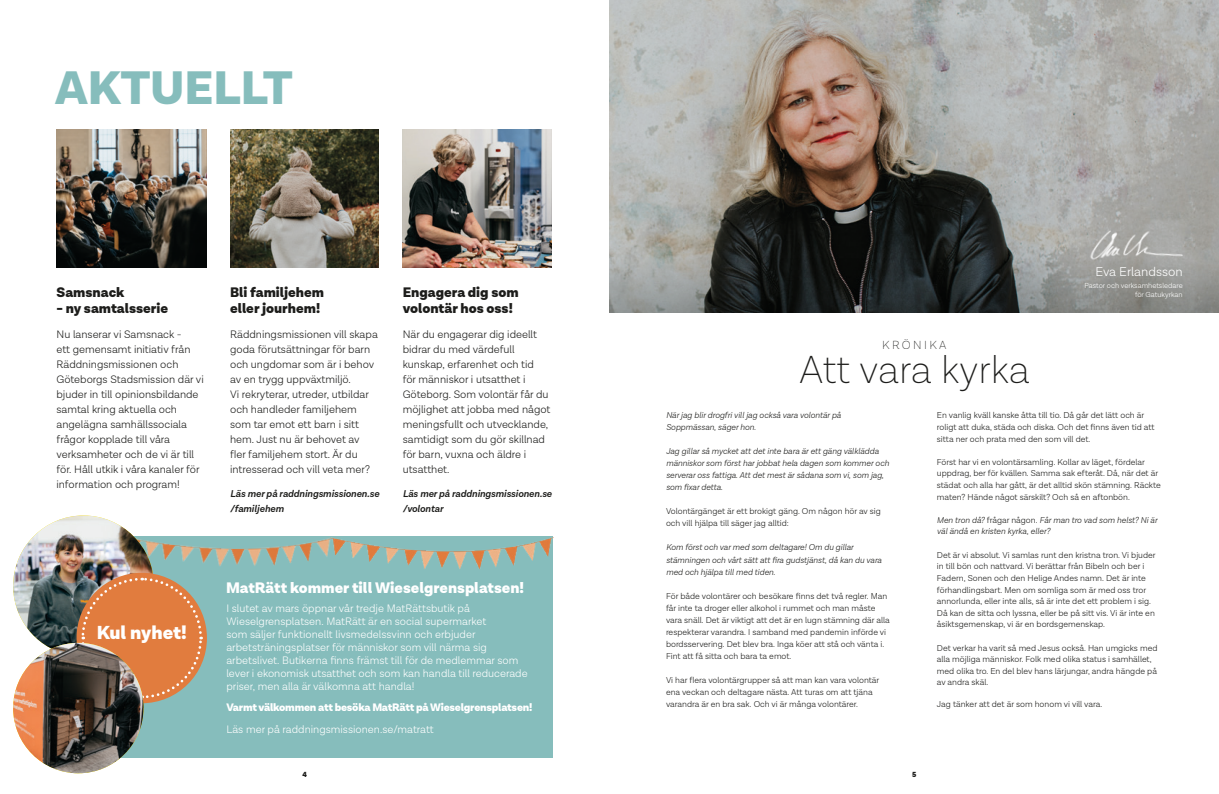
<style>
.page{position:relative;width:1219px;height:794px;background:#fff}
.page>*{position:absolute;margin:0;border:0;box-sizing:border-box;transform-origin:0 0}
.Brödtext_aktuellt{font:900 47.6px "Lota Grotesque";color:#86bdbc}
.Rubrik_alt_2{font:300 expanded 40px "Lota Grotesque";color:#1d1d1b}
.Mellanrubrik_Light{font:900 19.1px "Lota Grotesque";letter-spacing:-.005em;color:#fff}
.Mellanrubrik_Light-2{font:900 15.5px "Lota Grotesque";color:#fff}
.Mellanrubrik_Light-3{font:900 14px/16px "Lota Grotesque";color:#1d1d1b}
.t1{font:300 13px "Lota Grotesque";color:#fff}
.Rubrik_alt_2-2{font:300 expanded 12px "Lota Grotesque";letter-spacing:.2em;color:#1d1d1b}
.Brödtext_Krönika_Lota{font:300 11px/15px "Lota Grotesque";color:#1d1d1b}
.Brödtext_Krönika_Lota-2{font:300 11px/13px "Lota Grotesque";color:#fff}
.Brödtext_Krönika_Lota-3{font:900 11px/22px "Lota Grotesque";letter-spacing:-.02em;color:#fff}
.Brödtext_Krönika_Lota-4{font:italic 600 10px/15px "Lota Grotesque";color:#1d1d1b}
.Brödtext_Lota{font:300 8.7px/11.6px "Lota Grotesque";color:#1d1d1b}
.Brödtext_Lota-2{font:italic 300 8.7px/12px "Lota Grotesque";color:#1d1d1b}
.t2{font:900 7.5px "Lota Grotesque";color:#1d1d1b}
.t3{font:300 7.4px/9px "Lota Grotesque";color:#fff;text-align:right}
.s1{font-weight:300}
.s2{font-style:normal}
</style>
<div class="page">
<img style="left:230px;top:130px;width:149px;height:137px">
<img style="left:403px;top:130px;width:149px;height:137px">
<img style="left:57px;top:130px;width:150px;height:137px">
<img style="left:609px;top:0;width:610px;height:251px">
<svg style="left:609px;top:251px;width:610px;height:62px;background:#555857"></svg>
<img style="left:1085px;top:222px;width:98px;height:46px">
<div style="left:57px;top:537px;width:496px;height:221px;background:#86bdbc"></div>
<img style="left:332px;top:536px;width:221px;height:33px">
<img style="left:154px;top:536px;width:178px;height:30px">
<img style="left:13px;top:515px;width:141px;height:139px">
<svg style="left:80px;top:576px;width:123px;height:123px;background:#d3834f"></svg>
<img style="left:13px;top:643px;width:131px;height:130px;border-radius:65px">
<p class="Brödtext_aktuellt" style="left:55px;top:59px;width:239px">AKTUELLT</p>
<p class="Mellanrubrik_Light-3" style="left:57px;top:285px;width:69px">Samsnack</p>
<p class="Mellanrubrik_Light-3" style="left:57px;top:301px;width:113px">- ny samtalsserie</p>
<p class="Brödtext_Krönika_Lota" style="left:57px;top:327px;width:149px">Nu lanserar vi Samsnack -<br>ett gemensamt initiativ från<br>Räddningsmissionen och<br>Göteborgs Stadsmission där vi bjuder in till opinionsbildande samtal kring aktuella och angelägna samhällssociala frågor kopplade till våra verksamheter och de vi är till för. Håll utkik i våra kanaler för information och program!</p>
<p class="Mellanrubrik_Light-3" style="left:230px;top:285px;width:95px">Bli familjehem eller jourhem!</p>
<p class="Brödtext_Krönika_Lota" style="left:230px;top:327px;width:149px">Räddningsmissionen vill skapa goda förutsättningar för barn och ungdomar som är i behov av en trygg uppväxtmiljö.<br>Vi rekryterar, utreder, utbildar och handleder familjehem som tar emot ett barn i sitt hem. Just nu är behovet av fler familjehem stort. Är du intresserad och vill veta mer?</p>
<p class="Brödtext_Krönika_Lota-4" style="left:230px;top:486px;width:151px">Läs mer på raddningsmissionen.se /familjehem</p>
<p class="Mellanrubrik_Light-3" style="left:403px;top:285px;width:118px">Engagera dig som volontär hos oss!</p>
<p class="Brödtext_Krönika_Lota" style="left:403px;top:327px;width:149px">När du engagerar dig ideellt bidrar du med värdefull kunskap, erfarenhet och tid<br>för människor i utsatthet i<br>Göteborg. Som volontär får du möjlighet att jobba med något meningsfullt och utvecklande, samtidigt som du gör skillnad för barn, vuxna och äldre i utsatthet.</p>
<p class="Brödtext_Krönika_Lota-4" style="left:403px;top:486px;width:151px">Läs mer på raddningsmissionen.se /volontar</p>
<p class="Mellanrubrik_Light" style="left:97px;top:621px;width:91px">Kul nyhet!</p>
<p class="Mellanrubrik_Light-2" style="left:226px;top:578px;width:300px">MatRätt kommer till Wieselgrensplatsen!</p>
<p class="Brödtext_Krönika_Lota-2" style="left:226px;top:602px;width:303px">I slutet av mars öppnar vår tredje MatRättsbutik på Wieselgrensplatsen. MatRätt är en social supermarket<br>som säljer funktionellt livsmedelssvinn och erbjuder arbetsträningsplatser för människor som vill närma sig arbetslivet. Butikerna finns främst till för de medlemmar som lever i ekonomisk utsatthet och som kan handla till reducerade priser, men alla är välkomna att handla!</p>
<p class="Brödtext_Krönika_Lota-3" style="left:226px;top:697px;width:307px">Varmt välkommen att besöka MatRätt på Wieselgrensplatsen!<br><span class="s1">Läs mer på raddningsmissionen.se/matratt</span></p>
<p class="Rubrik_alt_2-2" style="left:882px;top:338px;width:66px">KRÖNIKA</p>
<p class="Rubrik_alt_2" style="left:799px;top:349px;width:232px">Att vara kyrka</p>
<p class="t1" style="left:1095px;top:265px;width:89px">Eva Erlandsson</p>
<p class="t3" style="left:1084px;top:281px;width:100px">Pastor och verksamhetsledare för Gatukyrkan</p>
<p class="Brödtext_Lota-2" style="left:666px;top:409px;width:177px">När jag blir drogfri vill jag också vara volontär på<br>Soppmässan, säger hon.</p>
<p class="Brödtext_Lota-2" style="left:666px;top:445px;width:225px">Jag gillar så mycket att det inte bara är ett gäng välklädda människor som först har jobbat hela dagen som kommer och serverar oss fattiga. Att det mest är sådana som vi, som jag, som fixar detta.</p>
<p class="Brödtext_Lota" style="left:666px;top:505px;width:216px;line-height:12px">Volontärgänget är ett brokigt gäng. Om någon hör av sig och vill hjälpa till säger jag alltid:</p>
<p class="Brödtext_Lota-2" style="left:666px;top:541px;width:217px">Kom först och var med som deltagare! Om du gillar stämningen och vårt sätt att fira gudstjänst, då kan du vara med och hjälpa till med tiden.</p>
<p class="Brödtext_Lota" style="left:666px;top:589px;width:225px;line-height:12px">För både volontärer och besökare finns det två regler. Man får inte ta droger eller alkohol i rummet och man måste vara snäll. Det är viktigt att det är en lugn stämning där alla respekterar varandra. I samband med pandemin införde vi bordsservering. Det blev bra. Inga köer att stå och vänta i.<br>Fint att få sitta och bara ta emot.</p>
<p class="Brödtext_Lota" style="left:666px;top:673px;width:215px;line-height:12px">Vi har flera volontärgrupper så att man kan vara volontär ena veckan och deltagare nästa. Att turas om att tjäna varandra är en bra sak. Och vi är många volontärer.</p>
<p class="Brödtext_Lota" style="left:937px;top:410px;width:219px">En vanlig kväll kanske åtta till tio. Då går det lätt och är roligt att duka, städa och diska. Och det finns även tid att sitta ner och prata med den som vill det.</p>
<p class="Brödtext_Lota" style="left:937px;top:456px;width:225px">Först har vi en volontärsamling. Kollar av läget, fördelar uppdrag, ber för kvällen. Samma sak efteråt. Då, när det är städat och alla har gått, är det alltid skön stämning. Räckte maten? Hände något särskilt? Och så en aftonbön.</p>
<p class="Brödtext_Lota-2" style="left:937px;top:514px;width:222px;line-height:11.6px">Men tron då? <span class="s2">frågar någon.</span> Får man tro vad som helst? Ni är väl ändå en kristen kyrka, eller?</p>
<p class="Brödtext_Lota" style="left:937px;top:549px;width:220px">Det är vi absolut. Vi samlas runt den kristna tron. Vi bjuder in till bön och nattvard. Vi berättar från Bibeln och ber i Fadern, Sonen och den Helige Andes namn. Det är inte förhandlingsbart. Men om somliga som är med oss tror annorlunda, eller inte alls, så är inte det ett problem i sig.<br>Då kan de sitta och lyssna, eller be på sitt vis. Vi är inte en åsiktsgemenskap, vi är en bordsgemenskap.</p>
<p class="Brödtext_Lota" style="left:937px;top:642px;width:222px">Det verkar ha varit så med Jesus också. Han umgicks med alla möjliga människor. Folk med olika status i samhället, med olika tro. En del blev hans lärjungar, andra hängde på av andra skäl.</p>
<p class="Brödtext_Lota" style="left:937px;top:698px;width:167px">Jag tänker att det är som honom vi vill vara.</p>
<p class="t2" style="left:302px;top:769px;width:6px">4</p>
<p class="t2" style="left:912px;top:769px;width:6px">5</p>
</div>
